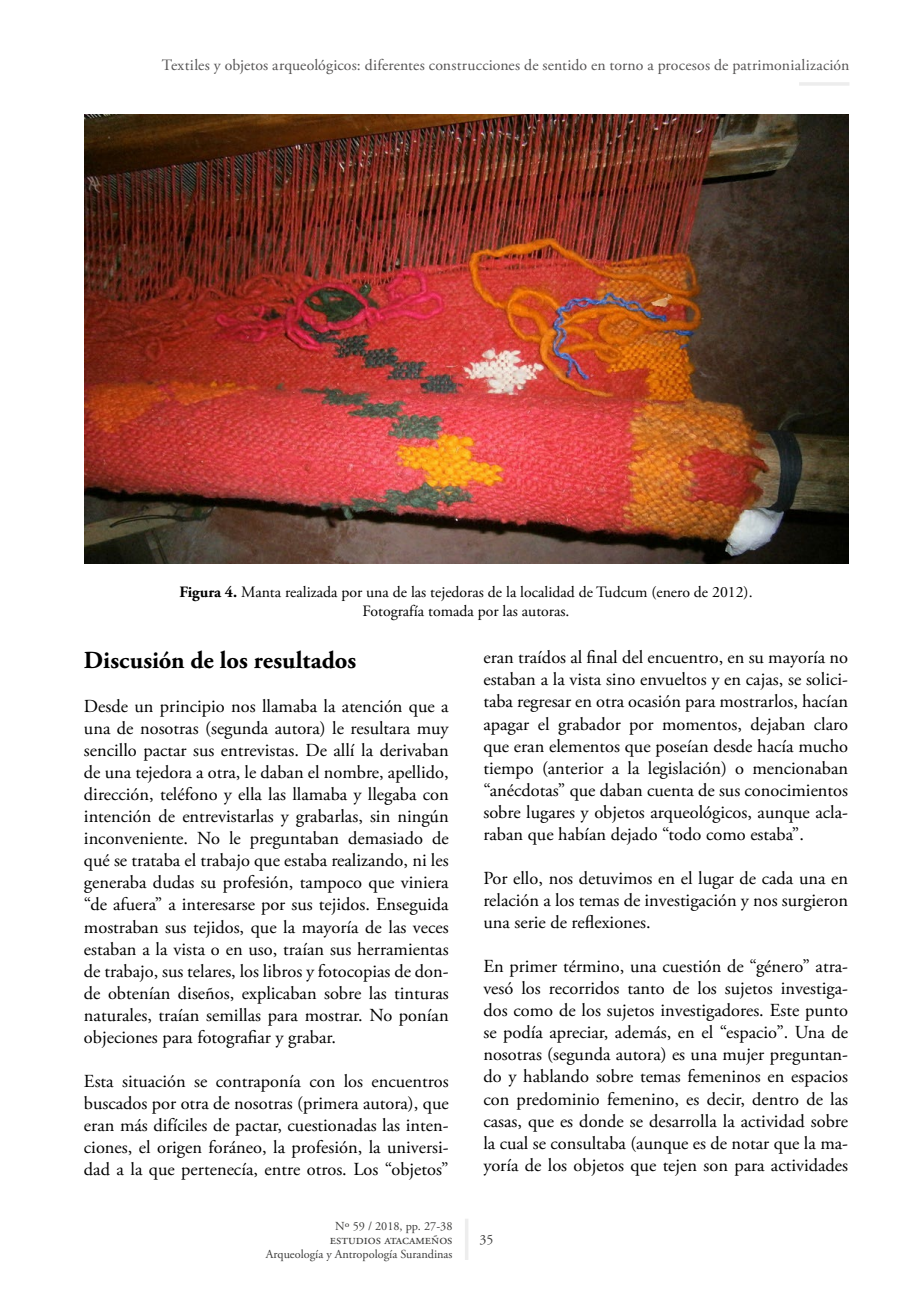
<style>
.page{position:relative;width:918px;height:1315px;background:#fff}
.page>*{position:absolute;margin:0;border:0;box-sizing:border-box;transform-origin:0 0}
.t1{font:700 24.5px "Adobe Garamond Pro";color:#000}
.t2{font:18.38px/22.1px "Adobe Garamond Pro";color:#000;text-align:justify}
.t3{font:15.75px/19.2px "Adobe Garamond Pro";color:#000;text-align:center}
.t4{font:15.75px "Adobe Garamond Pro";letter-spacing:.01em;color:#555454}
.t5{font:14px "Adobe Garamond Pro";color:#3c3c3b}
.t6{font:12.25px "Adobe Garamond Pro";color:#3c3c3b}
.s1{font-weight:700}
</style>
<div class="page">
<hr style="left:799px;top:82px;width:50px;height:4px;background:#ededed">
<hr style="left:465px;top:1218px;width:3px;height:42px;background:#ededed">
<img style="left:84px;top:114px;width:764px;height:449px">
<p class="t4" style="left:162px;top:55px;width:689px">Textiles y objetos arqueológicos: diferentes construcciones de sentido en torno a procesos de patrimonialización</p>
<p class="t3" style="left:179px;top:583px;width:575px"><span class="s1">Figura 4.</span> Manta realizada por una de las tejedoras de la localidad de Tudcum (enero de 2012).<br>Fotografía tomada por las autoras.</p>
<h1 class="t1" style="left:84px;top:646px;width:274px">Discusión de los resultados</h1>
<p class="t2" style="left:84px;top:696px;width:366px">Desde un principio nos llamaba la atención que a una de nosotras (segunda autora) le resultara muy sencillo pactar sus entrevistas. De allí la derivaban de una tejedora a otra, le daban el nombre, apellido, dirección, teléfono y ella las llamaba y llegaba con intención de entrevistarlas y grabarlas, sin ningún inconveniente. No le preguntaban demasiado de qué se trataba el trabajo que estaba realizando, ni les generaba dudas su profesión, tampoco que viniera “de afuera” a interesarse por sus tejidos. Enseguida mostraban sus tejidos, que la mayoría de las veces estaban a la vista o en uso, traían sus herramientas de trabajo, sus telares, los libros y fotocopias de don&shy;de obtenían diseños, explicaban sobre las tinturas naturales, traían semillas para mostrar. No ponían objeciones para fotografiar y grabar.</p>
<p class="t2" style="left:84px;top:1070px;width:366px">Esta situación se contraponía con los encuentros buscados por otra de nosotras (primera autora), que eran más difíciles de pactar, cuestionadas las inten&shy;ciones, el origen foráneo, la profesión, la universi&shy;dad a la que pertenecía, entre otros. Los “objetos”</p>
<p class="t6" style="left:335px;top:1218px;width:119px">Nº 59 / 2018, pp. 27-38</p>
<p class="t5" style="left:330px;top:1231px;width:124px">estudios atacameños</p>
<p class="t6" style="left:266px;top:1246px;width:188px">Arqueología y Antropología Surandinas</p>
<p class="t2" style="left:483px;top:647px;width:366px">eran traídos al final del encuentro, en su mayoría no estaban a la vista sino envueltos y en cajas, se solici&shy;taba regresar en otra ocasión para mostrarlos, hacían apagar el grabador por momentos, dejaban claro que eran elementos que poseían desde hacía mucho tiempo (anterior a la legislación) o mencionaban “anécdotas” que daban cuenta de sus conocimientos sobre lugares y objetos arqueológicos, aunque acla&shy;raban que habían dejado “todo como estaba”.</p>
<p class="t2" style="left:483px;top:867px;width:366px">Por ello, nos detuvimos en el lugar de cada una en relación a los temas de investigación y nos surgieron una serie de reflexiones.</p>
<p class="t2" style="left:483px;top:956px;width:366px">En primer término, una cuestión de “género” atra&shy;vesó los recorridos tanto de los sujetos investiga&shy;dos como de los sujetos investigadores. Este punto se podía apreciar, además, en el “espacio”. Una de nosotras (segunda autora) es una mujer preguntan&shy;do y hablando sobre temas femeninos en espacios con predominio femenino, es decir, dentro de las casas, que es donde se desarrolla la actividad sobre la cual se consultaba (aunque es de notar que la ma&shy;yoría de los objetos que tejen son para actividades</p>
<p class="t5" style="left:479px;top:1231px;width:15px">35</p>
</div>
